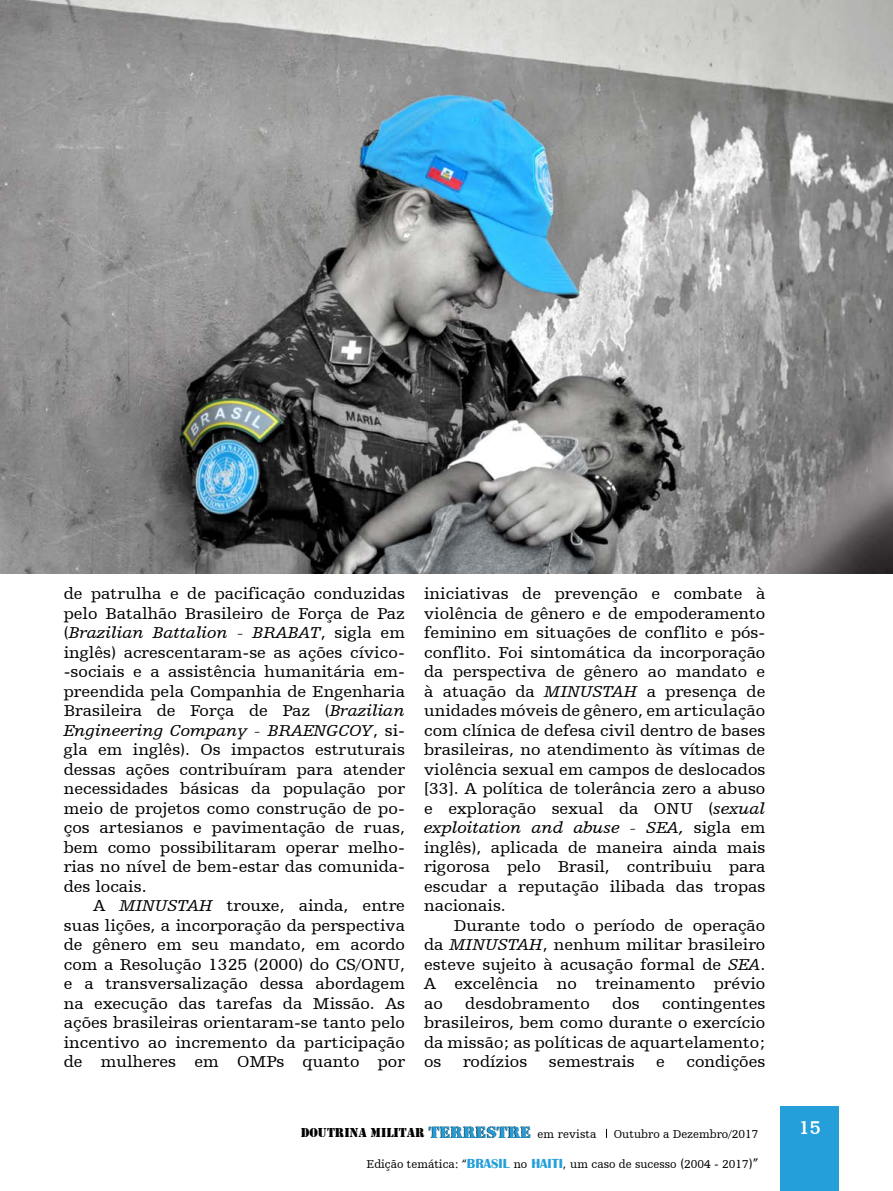
<style>
.page{position:relative;width:893px;height:1191px;background:#fff}
.page>*{position:absolute;margin:0;border:0;box-sizing:border-box;transform-origin:0 0}
.t1{font:700 19.5px "Humanist Slabserif 712 BT";color:#fff}
.t2{font:16.5px/19.5px "Humanist Slabserif 712 BT";color:#000;text-align:justify;scale:1.07 1}
.t3{font:13.35px "Army";color:#000}
.t4{font:12px "Humanist Slabserif 712 BT";color:#000}
.s1{font-style:italic}
.s2{font-family:"Rubber Stamp Let Plain";font-size:17.1px}
.s3{font-family:"Humanist Slabserif 712 BT";font-size:12px}
.s4{font-family:"Britannic";font-weight:700;font-size:13.5px;color:#249fda}
.s5{font-size:13.5px}
</style>
<div class="page">
<div style="left:780px;top:1106px;width:59px;height:85px;background:#249fda"></div>
<img style="left:0;top:0;width:893px;height:573px">
<p class="t2" style="left:64px;top:583px;width:320px">de patrulha e de pacificação conduzidas pelo Batalhão Brasileiro de Força de Paz (<span class="s1">Brazilian Battalion - BRABAT</span>, sigla em inglês) acrescentaram-se as ações cívico--sociais e a assistência humanitária em&shy;preendida pela Companhia de Engenharia Brasileira de Força de Paz (<span class="s1">Brazilian Engineering Company - BRAENGCOY</span>, si&shy;gla em inglês). Os impactos estruturais dessas ações contribuíram para atender necessidades básicas da população por meio de projetos como construção de po&shy;ços artesianos e pavimentação de ruas, bem como possibilitaram operar melho&shy;rias no nível de bem-estar das comunida&shy;des locais.</p>
<p class="t2" style="left:64px;top:895px;width:320px;text-indent:30px">A <span class="s1">MINUSTAH</span> trouxe, ainda, entre suas lições, a incorporação da perspectiva de gênero em seu mandato, em acordo com a Resolução 1325 (2000) do CS/ONU, e a transversalização dessa abordagem na execução das tarefas da Missão. As ações brasileiras orientaram-se tanto pelo incentivo ao incremento da participação de mulheres em OMPs quanto por</p>
<p class="t2" style="left:424px;top:583px;width:320px">iniciativas de prevenção e combate à violência de gênero e de empoderamento feminino em situações de conflito e pós&shy;conflito. Foi sintomática da incorporação da perspectiva de gênero ao mandato e à atuação da <span class="s1">MINUSTAH</span> a presença de unidades móveis de gênero, em articulação com clínica de defesa civil dentro de bases brasileiras, no atendimento às vítimas de violência sexual em campos de deslocados [33]. A política de tolerância zero a abuso e exploração sexual da ONU (<span class="s1">sexual exploitation and abuse - SEA,</span> sigla em inglês), aplicada de maneira ainda mais rigorosa pelo Brasil, contribuiu para escudar a reputação ilibada das tropas nacionais.</p>
<p class="t2" style="left:424px;top:915px;width:320px;text-indent:30px">Durante todo o período de operação da <span class="s1">MINUSTAH</span>, nenhum militar brasileiro esteve sujeito à acusação formal de <span class="s1">SEA</span>.<br>A excelência no treinamento prévio ao</p>
<p class="t2" style="left:424px;top:993px;width:320px;text-indent:238px">contingentes brasileiros, bem como durante o exercício da missão; as políticas de aquartelamento; os</p>
<p class="t2" style="left:465px;top:993px;width:118px">desdobramento</p>
<p class="t2" style="left:612px;top:993px;width:27px">dos</p>
<p class="t2" style="left:463px;top:1051px;width:62px">rodízios</p>
<p class="t2" style="left:549px;top:1051px;width:82px">semestrais</p>
<p class="t2" style="left:656px;top:1051px;width:10px">e</p>
<p class="t2" style="left:686px;top:1051px;width:75px">condições</p>
<p class="t3" style="left:301px;top:1124px;width:297px">DOUTRINA MILITAR <span class="s2">TERRESTRE</span> <span class="s3">em revista</span></p>
<p class="t4" style="left:614px;top:1126px;width:146px">Outubro a Dezembro/2017</p>
<p class="t1" style="left:799px;top:1115px;width:23px">15</p>
<p class="t4" style="left:366px;top:1157px;width:393px">Edição temática: “<span class="s4">BRASIL</span> no <span class="s4">HAITI</span>, um caso de sucesso <span class="s5">(</span>2004 - 2017<span class="s5">)”</span></p>
</div>
